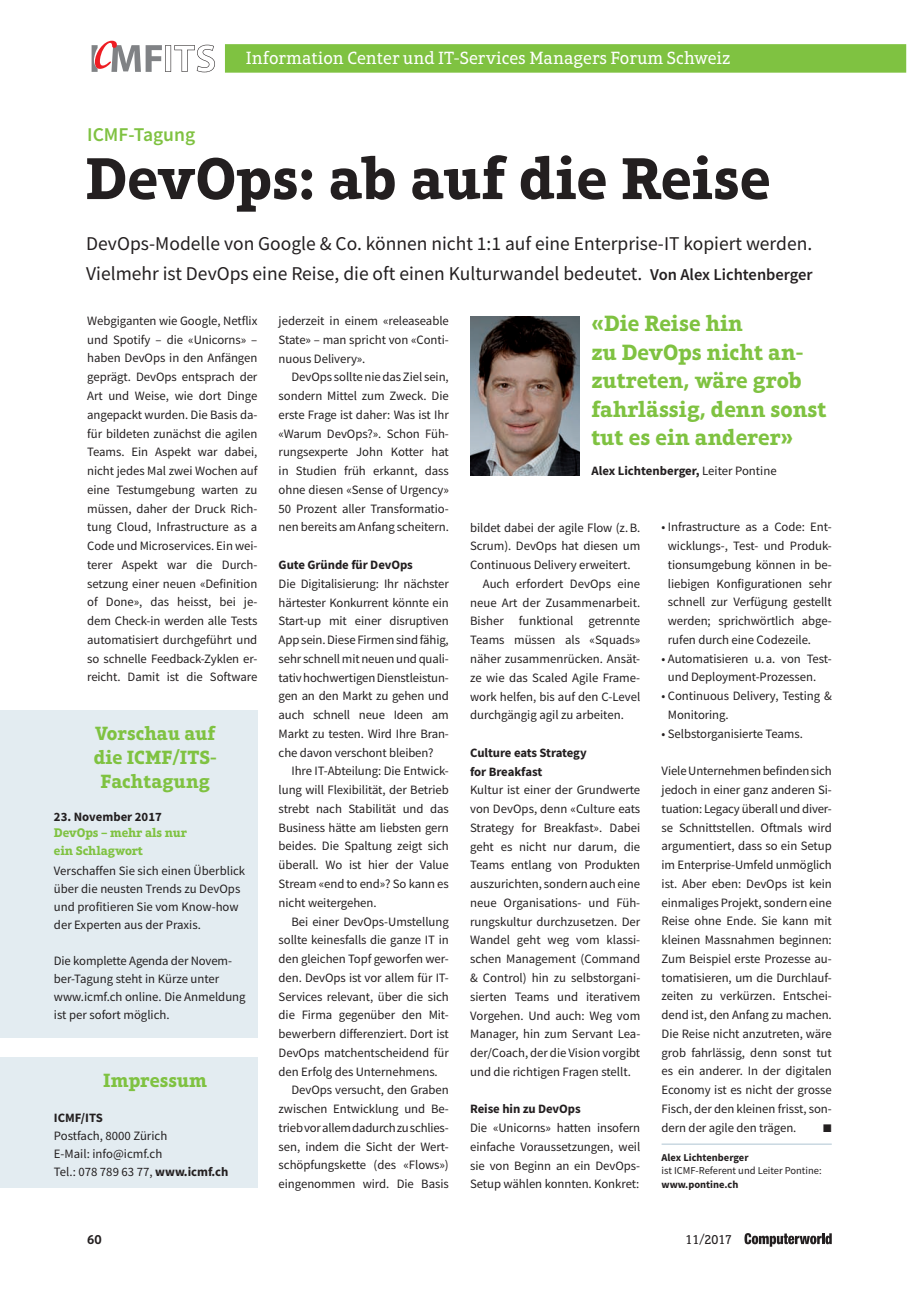
<style>
.page{position:relative;width:919px;height:1289px;background:#fff}
.page>*{position:absolute;margin:0;border:0;box-sizing:border-box;transform-origin:0 0}
.t1{font:700 60px "Aptifer Slab LT Pro";color:#231f20}
.t2{font:700 22.5px/28.5px "Aptifer Slab LT Pro";color:#7fc241}
.t3{font:19.5px/30px "Source Sans Pro";color:#231f20}
.t4{font:700 19.5px/24px "Aptifer Slab LT Pro";color:#7fc241;text-align:center}
.t5{font:600 19.5px "Source Sans Pro";color:#7fc241}
.t6{font:18px "Aptifer Slab LT Pro";color:#fff}
.t7{font:13.5px "Aptifer Slab LT Pro";color:#231f20}
.t8{font:600 13.5px "Aptifer Slab LT Pro";color:#231f20}
.t9{font:12.75px/18.8px "Source Sans Pro";letter-spacing:-.005em;color:#231f20}
.t10{font:700 12.75px "Source Sans Pro";letter-spacing:-.005em;color:#231f20}
.t11{font:700 12.75px/16.4px "Aptifer Slab LT Pro";letter-spacing:-.01em;color:#7fc241}
.t12{font:10.5px/13.5px "Source Sans Pro";color:#231f20}
.s1{font-weight:600;font-size:16.5px}
.s2{font-family:"Source Sans Pro";color:#231f20}
.s3{font-family:"Aptifer Slab LT Pro";font-weight:700;color:#7fc241}
.s4{font-weight:700}
.s5{font-weight:400}
</style>
<div class="page">
<svg style="left:744px;top:1233px;width:87px;height:13px"></svg>
<div style="left:225px;top:44px;width:681px;height:29px;background:#7fc241"></div>
<svg style="left:92px;top:41px;width:123px;height:31px"></svg>
<hr style="left:661px;top:1143px;width:170px;height:1px;background:#aec5d2">
<div style="left:0;top:710px;width:257px;height:327px;background:#e3ecf1"></div>
<div style="left:0;top:1057px;width:257px;height:130px;background:#e3ecf1"></div>
<img style="left:470px;top:316px;width:109px;height:159px">
<p class="t5" style="left:87px;top:122px;width:109px">ICMF-Tagung</p>
<p class="t6" style="left:246px;top:48px;width:486px">Information Center und IT-Services Managers Forum Schweiz</p>
<p class="t1" style="left:85px;top:142px;width:686px">DevOps: ab auf die Reise</p>
<p class="t3" style="left:86px;top:228px;width:728px">DevOps-Modelle von Google &amp; Co. können nicht 1:1 auf eine Enterprise-IT kopiert werden.<br>Vielmehr ist DevOps eine Reise, die oft einen Kulturwandel bedeutet. <span class="s1">Von Alex Lichtenberger</span></p>
<p class="t9" style="left:87px;top:311px;width:172px;text-align:justify">Webgiganten wie Google, Netflix und Spotify – die «Unicorns» – haben DevOps in den Anfängen geprägt. DevOps entsprach der Art und Weise, wie dort Dinge angepackt wurden. Die Basis da&shy;für bildeten zunächst die agilen Teams. Ein Aspekt war dabei, nicht jedes Mal zwei Wochen auf eine Testumgebung warten zu müssen, daher der Druck Rich&shy;tung Cloud, Infrastructure as a Code und Microservices. Ein wei&shy;terer Aspekt war die Durch&shy;setzung einer neuen «Definition of Done», das heisst, bei je&shy;dem Check-in werden alle Tests automatisiert durchgeführt und so schnelle Feedback-Zyklen er&shy;reicht. Damit ist die Software</p>
<p class="t9" style="left:278px;top:311px;width:172px">jederzeit in einem «releaseable</p>
<p class="t9" style="left:278px;top:330px;width:172px">State» – man spricht von «Conti-</p>
<p class="t9" style="left:278px;top:349px;width:88px">nuous Delivery».</p>
<p class="t9" style="left:291px;top:367px;width:159px">DevOps sollte nie das Ziel sein,</p>
<p class="t9" style="left:278px;top:386px;width:172px">sondern Mittel zum Zweck. Die</p>
<p class="t9" style="left:278px;top:405px;width:172px">erste Frage ist daher: Was ist Ihr</p>
<p class="t9" style="left:278px;top:424px;width:172px">«Warum DevOps?». Schon Füh-</p>
<p class="t9" style="left:278px;top:443px;width:172px">rungsexperte John Kotter hat</p>
<p class="t9" style="left:278px;top:461px;width:172px">in Studien früh erkannt, dass</p>
<p class="t9" style="left:278px;top:480px;width:172px">ohne diesen «Sense of Urgency»</p>
<p class="t9" style="left:278px;top:499px;width:172px">50 Prozent aller Transformatio-</p>
<p class="t9" style="left:278px;top:518px;width:172px">nen bereits am Anfang scheitern.</p>
<p class="t10" style="left:278px;top:556px;width:136px">Gute Gründe für DevOps</p>
<p class="t9" style="left:278px;top:574px;width:172px">Die Digitalisierung: Ihr nächster</p>
<p class="t9" style="left:278px;top:593px;width:172px">härtester Konkurrent könnte ein</p>
<p class="t9" style="left:278px;top:611px;width:172px">Start-up mit einer disruptiven</p>
<p class="t9" style="left:278px;top:630px;width:172px">App sein. Diese Firmen sind fähig,</p>
<p class="t9" style="left:278px;top:649px;width:172px">sehr schnell mit neuen und quali-</p>
<p class="t9" style="left:278px;top:668px;width:172px">tativ hochwertigen Dienstleistun-</p>
<p class="t9" style="left:278px;top:686px;width:172px">gen an den Markt zu gehen und</p>
<p class="t9" style="left:278px;top:705px;width:172px">auch schnell neue Ideen am</p>
<p class="t9" style="left:278px;top:724px;width:172px">Markt zu testen. Wird Ihre Bran-</p>
<p class="t9" style="left:278px;top:743px;width:156px">che davon verschont bleiben?</p>
<p class="t9" style="left:291px;top:761px;width:159px">Ihre IT-Abteilung: Die Entwick-</p>
<p class="t9" style="left:278px;top:780px;width:172px">lung will Flexibilität, der Betrieb</p>
<p class="t9" style="left:278px;top:799px;width:172px">strebt nach Stabilität und das</p>
<p class="t9" style="left:278px;top:818px;width:172px">Business hätte am liebsten gern</p>
<p class="t9" style="left:278px;top:836px;width:172px">beides. Die Spaltung zeigt sich</p>
<p class="t9" style="left:278px;top:855px;width:172px">überall. Wo ist hier der Value</p>
<p class="t9" style="left:278px;top:874px;width:172px">Stream «end to end»? So kann es</p>
<p class="t9" style="left:278px;top:893px;width:99px">nicht weitergehen.</p>
<p class="t9" style="left:291px;top:911px;width:159px">Bei einer DevOps-Umstellung</p>
<p class="t9" style="left:278px;top:930px;width:172px">sollte keinesfalls die ganze IT in</p>
<p class="t9" style="left:278px;top:949px;width:172px">den gleichen Topf geworfen wer-</p>
<p class="t9" style="left:278px;top:968px;width:171px">den. DevOps ist vor allem für IT-</p>
<p class="t9" style="left:278px;top:986px;width:172px">Services relevant, über die sich</p>
<p class="t9" style="left:278px;top:1005px;width:172px">die Firma gegenüber den Mit-</p>
<p class="t9" style="left:278px;top:1024px;width:172px">bewerbern differenziert. Dort ist</p>
<p class="t9" style="left:278px;top:1043px;width:172px">DevOps matchentscheidend für</p>
<p class="t9" style="left:278px;top:1061px;width:161px">den Erfolg des Unternehmens.</p>
<p class="t9" style="left:291px;top:1080px;width:159px">DevOps versucht, den Graben</p>
<p class="t9" style="left:278px;top:1099px;width:172px">zwischen Entwicklung und Be-</p>
<p class="t9" style="left:278px;top:1118px;width:172px">trieb vor allem dadurch zu schlies-</p>
<p class="t9" style="left:278px;top:1136px;width:172px">sen, indem die Sicht der Wert-</p>
<p class="t9" style="left:278px;top:1155px;width:172px">schöpfungskette (des «Flows»)</p>
<p class="t9" style="left:278px;top:1174px;width:172px">eingenommen wird. Die Basis</p>
<p class="t4" style="left:94px;top:720px;width:125px">Vorschau auf die ICMF/ITS-<br>Fachtagung</p>
<p class="t11" style="left:54px;top:808px;width:134px"><span class="s2">23. November 2017<br></span>DevOps – mehr als nur</p>
<p class="t9" style="left:54px;top:841px;width:193px;line-height:19.6px"><span class="s3">ein Schlagwort<br></span>Verschaffen Sie sich einen Überblick</p>
<p class="t9" style="left:54px;top:879px;width:188px;line-height:18px">über die neusten Trends zu DevOps und profitieren Sie vom Know-how der Experten aus der Praxis.</p>
<p class="t9" style="left:54px;top:951px;width:193px;line-height:18px">Die komplette Agenda der Novem&shy;ber-Tagung steht in Kürze unter www.icmf.ch online. Die Anmeldung ist per sofort möglich.</p>
<p class="t4" style="left:103px;top:1068px;width:105px">Impressum</p>
<p class="t9" style="left:54px;top:1108px;width:176px;line-height:18px"><span class="s4">ICMF/ITS<br></span>Postfach, 8000 Zürich<br>E-Mail: info@icmf.ch<br>Tel.: 078 789 63 77, <span class="s4">www.icmf.ch</span></p>
<p class="t2" style="left:591px;top:309px;width:237px">«Die Reise hin<br>zu DevOps nicht an&shy;zutreten, wäre grob fahrlässig, denn sonst tut es ein anderer»</p>
<p class="t10" style="left:591px;top:462px;width:187px">Alex Lichtenberger, <span class="s5">Leiter Pontine</span></p>
<p class="t9" style="left:470px;top:518px;width:172px">bildet dabei der agile Flow (z.B.</p>
<p class="t9" style="left:470px;top:536px;width:172px">Scrum). DevOps hat diesen um</p>
<p class="t9" style="left:470px;top:555px;width:162px">Continuous Delivery erweitert.</p>
<p class="t9" style="left:483px;top:574px;width:159px">Auch erfordert DevOps eine</p>
<p class="t9" style="left:470px;top:593px;width:172px">neue Art der Zusammenarbeit.</p>
<p class="t9" style="left:470px;top:611px;width:172px">Bisher funktional getrennte</p>
<p class="t9" style="left:470px;top:630px;width:172px">Teams müssen als «Squads»</p>
<p class="t9" style="left:470px;top:649px;width:172px">näher zusammenrücken. Ansät-</p>
<p class="t9" style="left:470px;top:668px;width:172px">ze wie das Scaled Agile Frame-</p>
<p class="t9" style="left:470px;top:686px;width:172px">work helfen, bis auf den C-Level</p>
<p class="t9" style="left:470px;top:705px;width:155px">durchgängig agil zu arbeiten.</p>
<p class="t9" style="left:470px;top:743px;width:172px"><span class="s4">Culture eats Strategy<br>for Breakfast<br></span>Kultur ist einer der Grundwerte von DevOps, denn «Culture eats<br>Strategy for Breakfast». Dabei geht es nicht nur darum, die<br>Teams entlang von Produkten auszurichten, sondern auch eine neue Organisations- und Füh&shy;rungskultur durchzusetzen. Der<br>Wandel geht weg vom klassi&shy;schen Management (Command &amp; Control) hin zu selbstorgani&shy;sierten Teams und iterativem<br>Vorgehen. Und auch: Weg vom<br>Manager, hin zum Servant Lea&shy;der/Coach, der die Vision vorgibt und die richtigen Fragen stellt.</p>
<p class="t9" style="left:470px;top:1099px;width:172px"><span class="s4">Reise hin zu DevOps<br></span>Die «Unicorns» hatten insofern einfache Voraussetzungen, weil sie von Beginn an ein DevOps-<br>Setup wählen konnten. Konkret:</p>
<p class="t9" style="left:667px;top:517px;width:165px;text-align:justify;text-indent:-6px">• Infrastructure as a Code: Ent&shy;wicklungs-, Test- und Produk&shy;tionsumgebung können in be&shy;liebigen Konfigurationen sehr schnell zur Verfügung gestellt werden; sprichwörtlich abge&shy;rufen durch eine Codezeile.</p>
<p class="t9" style="left:667px;top:649px;width:165px;text-indent:-6px">• Automatisieren u.a. von Test&shy;und Deployment-Prozessen.</p>
<p class="t9" style="left:667px;top:686px;width:165px;text-indent:-6px">• Continuous Delivery, Testing &amp;<br>Monitoring.</p>
<p class="t9" style="left:661px;top:724px;width:143px">• Selbstorganisierte Teams.</p>
<p class="t9" style="left:661px;top:761px;width:172px;text-align:justify">Viele Unternehmen befinden sich jedoch in einer ganz anderen Si&shy;tuation: Legacy überall und diver&shy;se Schnittstellen. Oftmals wird argumentiert, dass so ein Setup im Enterprise-Umfeld unmöglich ist. Aber eben: DevOps ist kein einmaliges Projekt, sondern eine Reise ohne Ende. Sie kann mit kleinen Massnahmen beginnen:<br>Zum Beispiel erste Prozesse au&shy;tomatisieren, um die Durchlauf&shy;zeiten zu verkürzen. Entschei&shy;dend ist, den Anfang zu machen.<br>Die Reise nicht anzutreten, wäre grob fahrlässig, denn sonst tut es ein anderer. In der digitalen Economy ist es nicht der grosse Fisch, der den kleinen frisst, son&shy;dern der agile den trägen.</p>
<p class="t12" style="left:661px;top:1150px;width:161px"><span class="s4">Alex Lichtenberger<br></span>ist ICMF-Referent und Leiter Pontine: <span class="s4">www.pontine.ch</span></p>
<p class="t8" style="left:87px;top:1231px;width:16px">60</p>
<p class="t7" style="left:685px;top:1231px;width:48px">11/2017</p>
</div>
